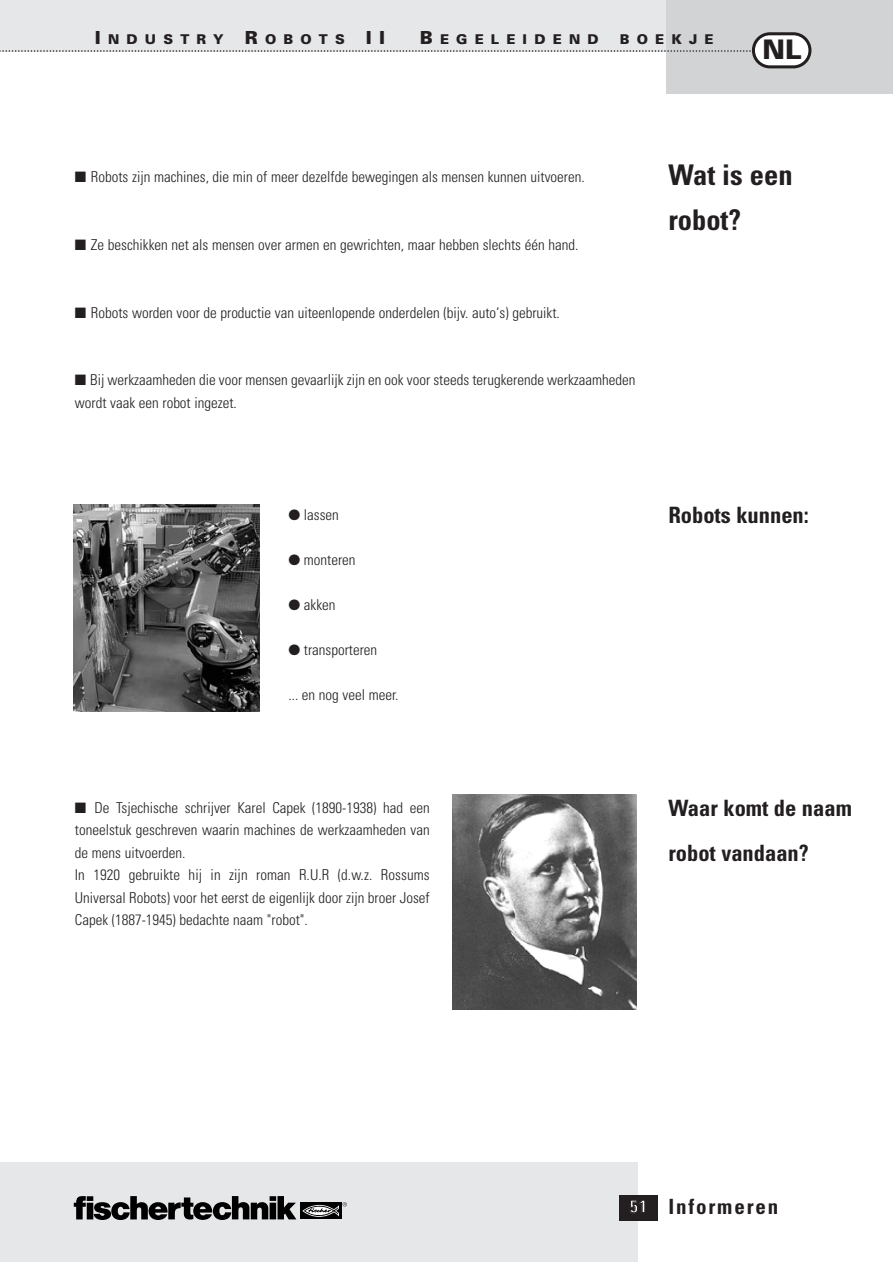
<style>
.page{position:relative;width:893px;height:1262px;background:#fff}
.page>*{position:absolute;margin:0;border:0;box-sizing:border-box;transform-origin:0 0}
.t1{font:700 condensed 28.5px/45px "Univers";color:#231f20}
.t2{font:900 27px "Univers";color:#231f20}
.t3{font:700 condensed 22.5px/45px "Univers";color:#231f20}
.t4{font:700 condensed 21px "Univers";letter-spacing:.09em;color:#231f20}
.t5{font:700 condensed 18px "Univers";color:#fff}
.t6{font:300 condensed 15px/22.5px "Univers";color:#231f20}
.t7{font:900 13.5px "Univers";letter-spacing:.535em;color:#231f20}
.s1{font-size:18px}
</style>
<div class="page">
<div style="left:0;top:0;width:666px;height:51px;background:#e6e7e8"></div>
<div style="left:0;top:1162px;width:637px;height:99px;background:#e6e7e8"></div>
<div style="left:666px;top:0;width:226px;height:94px;background:#d1d3d4"></div>
<div style="left:755px;top:35px;width:53px;height:30px;background:#fff;border-radius:15px"></div>
<div style="left:752px;top:32px;width:59px;height:36px;border:3px solid #231f20;border-radius:17px"></div>
<svg style="left:0;top:50px;width:751px;height:2px"></svg>
<div style="left:300px;top:1202px;width:41px;height:17px;background:#000"></div>
<svg style="left:74px;top:1196px;width:222px;height:24px"></svg>
<svg style="left:302px;top:1202px;width:45px;height:15px"></svg>
<div style="left:619px;top:1195px;width:39px;height:25px;background:#231f20"></div>
<img style="left:73px;top:505px;width:186px;height:207px">
<img style="left:452px;top:794px;width:185px;height:215px">
<p class="t7" style="left:95px;top:35px;width:292px"><span class="s1">I</span>NDUSTRY <span class="s1">R</span>OBOTS <span class="s1">II</span></p>
<p class="t7" style="left:420px;top:35px;width:180px"><span class="s1">B</span>EGELEIDEND</p>
<p class="t7" style="left:619px;top:35px;width:95px">BOEKJE</p>
<h2 class="t2" style="left:762px;top:39px;width:40px">NL</h2>
<p class="t6" style="left:75px;top:167px;width:511px">■ Robots zijn machines, die min of meer dezelfde bewegingen als mensen kunnen uitvoeren.</p>
<p class="t6" style="left:75px;top:235px;width:505px">■ Ze beschikken net als mensen over armen en gewrichten, maar hebben slechts één hand.</p>
<p class="t6" style="left:75px;top:302px;width:486px">■ Robots worden voor de productie van uiteenlopende onderdelen (bijv. auto‘s) gebruikt.</p>
<p class="t6" style="left:75px;top:370px;width:562px">■ Bij werkzaamheden die voor mensen gevaarlijk zijn en ook voor steeds terugkerende werkzaamheden wordt vaak een robot ingezet.</p>
<h1 class="t1" style="left:668px;top:155px;width:126px">Wat is een robot?</h1>
<p class="t6" style="left:288px;top:505px;width:52px">● lassen</p>
<p class="t6" style="left:288px;top:550px;width:69px">● monteren</p>
<p class="t6" style="left:288px;top:595px;width:49px">● akken</p>
<p class="t6" style="left:288px;top:640px;width:90px">● transporteren</p>
<p class="t6" style="left:288px;top:685px;width:112px">... en nog veel meer.</p>
<h3 class="t3" style="left:668px;top:495px;width:142px">Robots kunnen:</h3>
<p class="t6" style="left:75px;top:797px;width:356px">■ De Tsjechische schrijver Karel Capek (1890-1938) had een toneelstuk geschreven waarin machines de werkzaamheden van de mens uitvoerden.<br>In 1920 gebruikte hij in zijn roman R.U.R (d.w.z. Rossums Universal Robots) voor het eerst de eigenlijk door zijn broer Josef Capek (1887-1945) bedachte naam "robot".</p>
<h3 class="t3" style="left:668px;top:787px;width:185px">Waar komt de naam robot vandaan?</h3>
<p class="t5" style="left:630px;top:1199px;width:19px">51</p>
<h3 class="t4" style="left:668px;top:1198px;width:112px">Informeren</h3>
</div>
